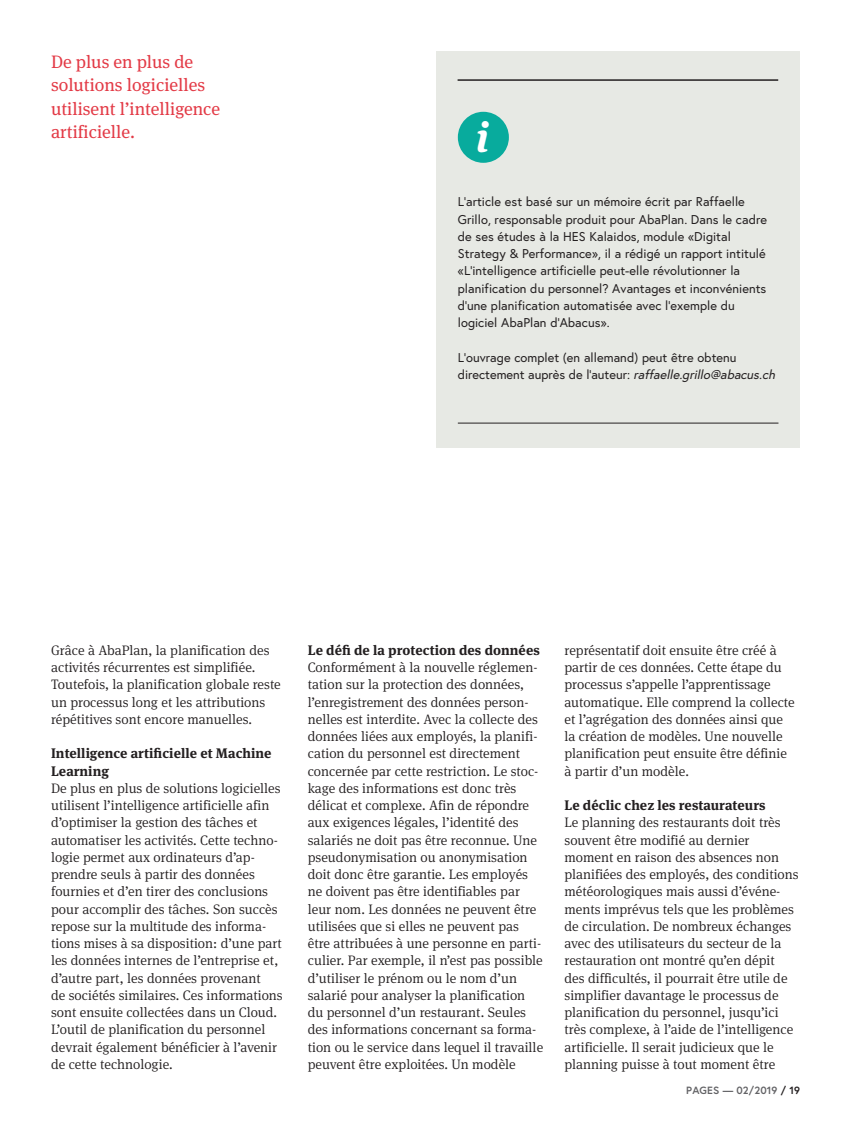
<style>
.page{position:relative;width:851px;height:1127px;background:#fff}
.page>*{position:absolute;margin:0;border:0;box-sizing:border-box;transform-origin:0 0}
.t1{font:italic 700 42px "Meta Serif Pro";color:#fff}
.t2{font:18px/23.2px "Meta Serif Pro";color:#e33a46}
.t3{font:300 13.8px/17.2px "Meta Serif Pro";color:#231f20}
.t4{font:700 13.8px/17.2px "Meta Serif Pro";letter-spacing:.005em;color:#231f20}
.t5{font:12.75px/17.2px "Europa";letter-spacing:.005em;color:#231f20}
.t6{font:700 10.5px "Europa";letter-spacing:.01em;color:#636366}
.s1{font-style:italic}
.s2{color:#231f20}
</style>
<div class="page">
<div style="left:436px;top:51px;width:363px;height:397px;background:#e7e9e4"></div>
<hr style="left:457px;top:79px;width:321px;height:2px;background:#231f20">
<hr style="left:458px;top:423px;width:320px;height:1px;background:#231f20">
<div style="left:458px;top:112px;width:51px;height:51px;background:#08ab9d;border-radius:50%"></div>
<h2 class="t2" style="left:51px;top:49px;width:170px">De plus en plus de solutions logicielles utilisent l’intelligence artificielle.</h2>
<h1 class="t1" style="left:476px;top:104px;width:14px">i</h1>
<p class="t5" style="left:458px;top:193px;width:311px">L'article est basé sur un mémoire écrit par Raffaelle Grillo, responsable produit pour AbaPlan. Dans le cadre de ses études à la HES Kalaidos, module «Digital Strategy &amp; Performance», il a rédigé un rapport intitulé «L'intelligence artificielle peut-elle révolutionner la planification du personnel? Avantages et inconvénients d'une planification automatisée avec l'exemple du logiciel AbaPlan d'Abacus».</p>
<p class="t5" style="left:458px;top:348px;width:321px">L'ouvrage complet (en allemand) peut être obtenu<br>d i recte m e n t a u p rè s d e l ' a u te u r: <span class="s1">raffaelle.grillo@abacus.ch</span></p>
<p class="t3" style="left:51px;top:641px;width:231px">Grâce à AbaPlan, la planification des activités récurrentes est simplifiée.<br>Toutefois, la planification globale reste un processus long et les attributions répétitives sont encore manuelles.</p>
<p class="t4" style="left:51px;top:744px;width:222px">Intelligence artificielle et Machine<br>Learning</p>
<p class="t3" style="left:51px;top:779px;width:233px">De plus en plus de solutions logicielles utilisent l’intelligence artificielle afin d’optimiser la gestion des tâches et automatiser les activités. Cette techno&shy;logie permet aux ordinateurs d’ap&shy;prendre seuls à partir des données fournies et d’en tirer des conclusions pour accomplir des tâches. Son succès repose sur la multitude des informa&shy;tions mises à sa disposition: d’une part les données internes de l’entreprise et, d’autre part, les données provenant<br>de sociétés similaires. Ces informations sont ensuite collectées dans un Cloud.<br>L’outil de planification du personnel devrait également bénéficier à l’avenir de cette technologie.</p>
<p class="t4" style="left:308px;top:640px;width:233px">Le défi de la protection des données</p>
<p class="t3" style="left:308px;top:658px;width:237px">Conformément à la nouvelle réglemen&shy;tation sur la protection des données, l’enregistrement des données person&shy;nelles est interdite. Avec la collecte des données liées aux employés, la planifi&shy;cation du personnel est directement concernée par cette restriction. Le stoc&shy;kage des informations est donc très délicat et complexe. Afin de répondre aux exigences légales, l’identité des salariés ne doit pas être reconnue. Une pseudonymisation ou anonymisation doit donc être garantie. Les employés ne doivent pas être identifiables par leur nom. Les données ne peuvent être utilisées que si elles ne peuvent pas être attribuées à une personne en parti&shy;culier. Par exemple, il n’est pas possible d’utiliser le prénom ou le nom d’un salarié pour analyser la planification du personnel d’un restaurant. Seules des informations concernant sa forma&shy;tion ou le service dans lequel il travaille peuvent être exploitées. Un modèle</p>
<p class="t3" style="left:564px;top:641px;width:232px">représentatif doit ensuite être créé à partir de ces données. Cette étape du processus s’appelle l’apprentissage automatique. Elle comprend la collecte et l’agrégation des données ainsi que la création de modèles. Une nouvelle planification peut ensuite être définie à partir d’un modèle.</p>
<p class="t4" style="left:564px;top:795px;width:202px">Le déclic chez les restaurateurs</p>
<p class="t3" style="left:564px;top:813px;width:236px">Le planning des restaurants doit très souvent être modifié au dernier moment en raison des absences non planifiées des employés, des conditions météorologiques mais aussi d’événe&shy;ments imprévus tels que les problèmes de circulation. De nombreux échanges avec des utilisateurs du secteur de la restauration ont montré qu’en dépit<br>des difficultés, il pourrait être utile de simplifier davantage le processus de planification du personnel, jusqu’ici très complexe, à l’aide de l’intelligence artificielle. Il serait judicieux que le planning puisse à tout moment être</p>
<p class="t6" style="left:686px;top:1084px;width:115px">PAGES — 02/2019 <span class="s2">/ 19</span></p>
</div>
